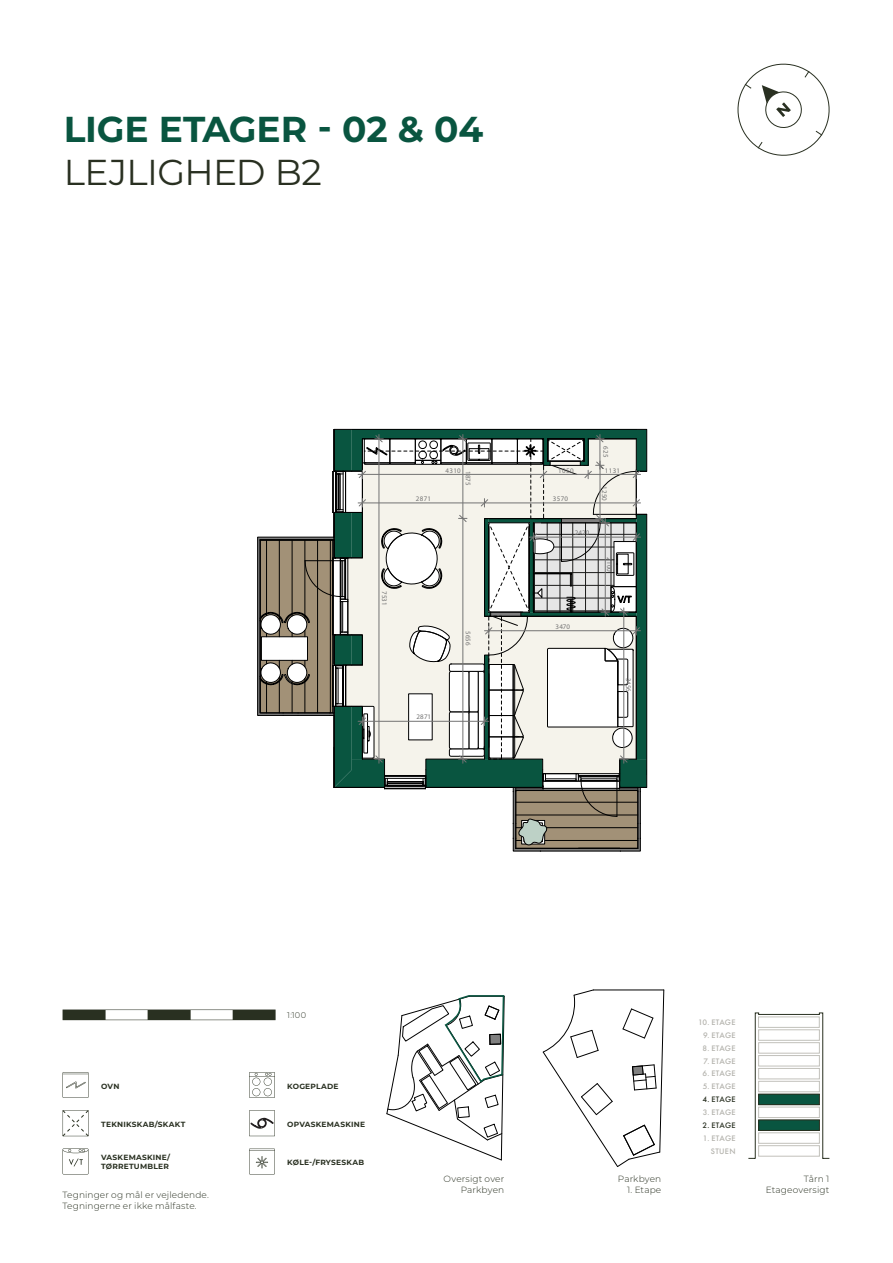
<style>
.page{position:relative;width:893px;height:1263px;background:#fff}
.page>*{position:absolute;margin:0;border:0;box-sizing:border-box;transform-origin:0 0}
.t1{font:700 36px "Montserrat";letter-spacing:-.005em;color:#095540}
.t2{font:36px "Montserrat";letter-spacing:-.015em;color:#293021}
.t3{font:300 9px/10.8px "Montserrat";letter-spacing:.015em;color:#293021;text-align:right}
.t4{font:500 8.25px/12.9px "Futura PT";letter-spacing:.04em;color:#b3b2ac;text-align:right}
.t5{font:500 8.25px "Futura PT";letter-spacing:.025em;color:#293021}
.t6{font:300 8.25px "Montserrat";color:#293021}
.t7{font:700 7.5px/9px "Montserrat";letter-spacing:.03em;color:#293021}
.t8{font:6.9px "Myriad Pro";color:#737373}
</style>
<div class="page">
<svg style="left:63px;top:1009px;width:213px;height:11px"></svg>
<svg style="left:249px;top:1072px;width:26px;height:26px"></svg>
<svg style="left:249px;top:1148px;width:26px;height:26px"></svg>
<svg style="left:63px;top:1072px;width:26px;height:26px"></svg>
<svg style="left:63px;top:1148px;width:26px;height:26px"></svg>
<svg style="left:62px;top:1110px;width:27px;height:27px"></svg>
<svg style="left:543px;top:990px;width:121px;height:177px"></svg>
<svg style="left:387px;top:995px;width:118px;height:165px"></svg>
<svg style="left:257px;top:429px;width:390px;height:423px"></svg>
<svg style="left:737px;top:63px;width:93px;height:93px"></svg>
<svg style="left:748px;top:1012px;width:82px;height:147px"></svg>
<div style="left:758px;top:1016px;width:62px;height:12px;border:1px solid #c2c1bb"></div>
<svg style="left:249px;top:1110px;width:26px;height:26px"></svg>
<h1 class="t1" style="left:64px;top:106px;width:421px">LIGE ETAGER - 02 &amp; 04</h1>
<h1 class="t2" style="left:64px;top:152px;width:260px">LEJLIGHED B2</h1>
<p class="t8" style="left:610px;top:446px;width:12px;rotate:90deg">625</p>
<p class="t8" style="left:445px;top:466px;width:17px">0134</p>
<p class="t8" style="left:558px;top:466px;width:17px">0501</p>
<p class="t8" style="left:605px;top:466px;width:17px">1311</p>
<p class="t8" style="left:472px;top:471px;width:17px;rotate:90deg">5781</p>
<p class="t8" style="left:608px;top:486px;width:16px;rotate:90deg">1250</p>
<p class="t8" style="left:416px;top:495px;width:17px">1782</p>
<p class="t8" style="left:553px;top:495px;width:17px">0753</p>
<p class="t8" style="left:389px;top:591px;width:16px;rotate:90deg">7531</p>
<p class="t8" style="left:416px;top:713px;width:16px">2871</p>
<p class="t8" style="left:472px;top:631px;width:17px;rotate:90deg">6565</p>
<p class="t8" style="left:575px;top:529px;width:16px">2420</p>
<p class="t8" style="left:614px;top:557px;width:16px;rotate:90deg">2100</p>
<p class="t8" style="left:556px;top:622px;width:16px">3470</p>
<p class="t8" style="left:633px;top:678px;width:16px;rotate:90deg">3456</p>
<p class="t7" style="left:101px;top:1081px;width:20px">OVN</p>
<p class="t7" style="left:101px;top:1119px;width:86px">TEKNIKSKAB/SKAKT</p>
<p class="t7" style="left:101px;top:1152px;width:70px">VASKEMASKINE/<br>TØRRETUMBLER</p>
<p class="t3" style="left:63px;top:1190px;width:148px;text-align:left">Tegninger og mål er vejledende.<br>Tegningerne er ikke målfaste.</p>
<p class="t6" style="left:287px;top:1011px;width:20px">1:100</p>
<p class="t7" style="left:287px;top:1081px;width:53px">KOGEPLADE</p>
<p class="t7" style="left:287px;top:1119px;width:79px">OPVASKEMASKINE</p>
<p class="t7" style="left:287px;top:1157px;width:78px">KØLE-/FRYSESKAB</p>
<p class="t3" style="left:444px;top:1174px;width:62px">Oversigt over<br>Parkbyen</p>
<p class="t3" style="left:618px;top:1174px;width:45px">Parkbyen</p>
<p class="t3" style="left:627px;top:1185px;width:36px">1. Etape</p>
<p class="t4" style="left:698px;top:1016px;width:39px">10. ETAGE</p>
<p class="t4" style="left:703px;top:1028px;width:34px">9. ETAGE</p>
<p class="t4" style="left:703px;top:1041px;width:35px">8. ETAGE</p>
<p class="t4" style="left:704px;top:1054px;width:34px">7. ETAGE</p>
<p class="t4" style="left:702px;top:1067px;width:35px">6. ETAGE</p>
<p class="t4" style="left:703px;top:1080px;width:34px">5. ETAGE</p>
<p class="t5" style="left:702px;top:1094px;width:35px">4. ETAGE</p>
<p class="t4" style="left:703px;top:1106px;width:34px">3. ETAGE</p>
<p class="t5" style="left:702px;top:1120px;width:35px">2. ETAGE</p>
<p class="t4" style="left:703px;top:1131px;width:34px">1. ETAGE<br>STUEN</p>
<p class="t3" style="left:766px;top:1174px;width:65px">Tårn 1<br>Etageoversigt</p>
</div>
